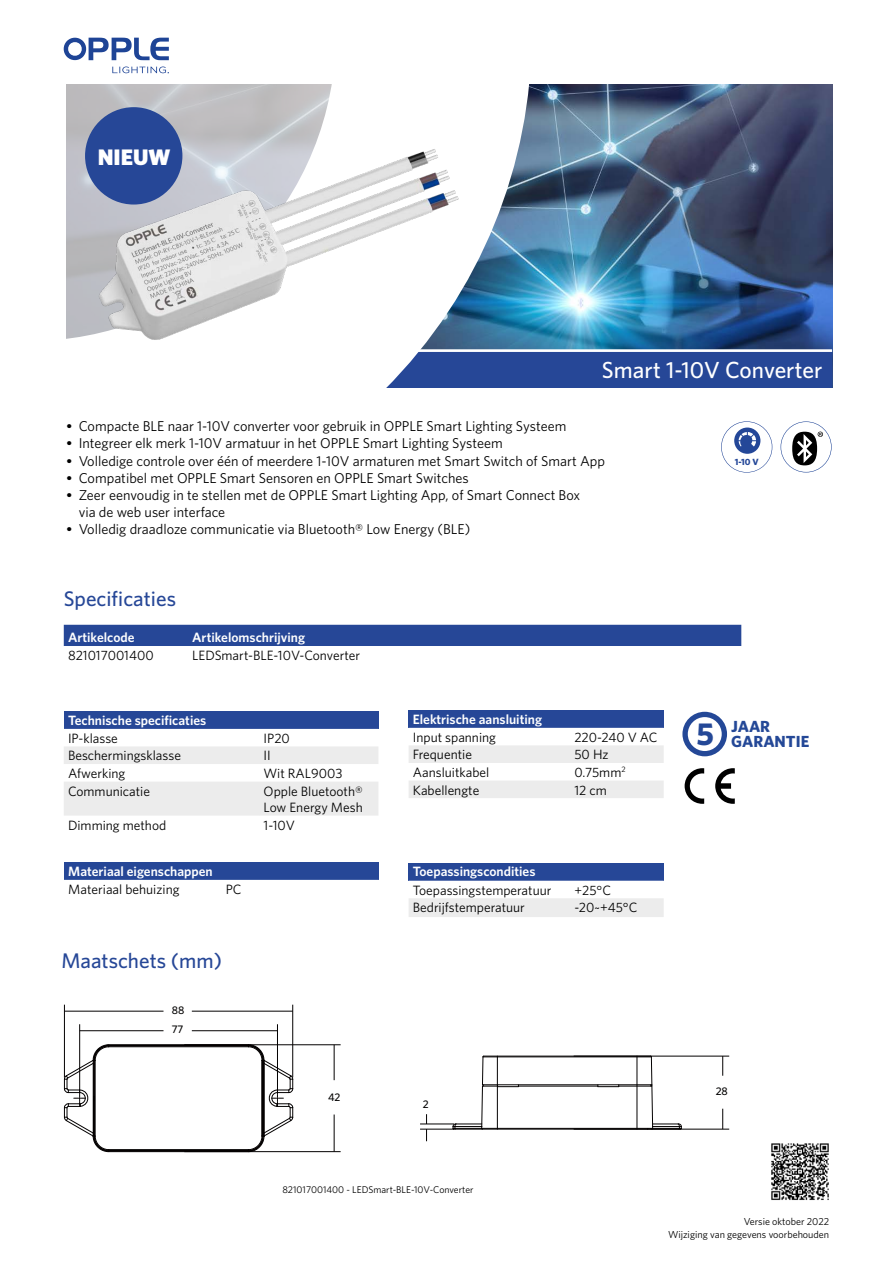
<style>
.page{position:relative;width:893px;height:1263px;background:#fff}
.page>*{position:absolute;margin:0;border:0;box-sizing:border-box;transform-origin:0 0}
.t1{font:500 23.25px "Whitney";color:#fff}
.t2{font:900 22.5px "Whitney";color:#fff}
.t3{font:500 21.15px "Whitney";color:#264797}
.t4{font:700 16.05px/15.1px "Whitney";color:#244897}
.t5{font:14.25px/17.1px "Whitney";color:#000}
.t6{font:13.5px/16.2px "Whitney";color:#000}
.t7{font:600 13.5px "Whitney";color:#fff}
.t8{font:500 11.1px/19.5px "Whitney";color:#020000}
.t9{font:10.2px/12.6px "Whitney";color:#000;text-align:right}
.t10{font:9.75px "Whitney";color:#000}
.t11{font:700 9px "Whitney";color:#244798}
.s1{font-family:"Arial";font-weight:700}
.s2{font-size:31.8px}
</style>
<div class="page">
<img style="left:581px;top:84px;width:251px;height:265px">
<div style="left:66px;top:352px;width:766px;height:36px;background:#264797"></div>
<img style="left:66px;top:84px;width:515px;height:304px">
<div style="left:64px;top:625px;width:677px;height:21px;background:#264797"></div>
<svg style="left:781px;top:421px;width:51px;height:51px"></svg>
<svg style="left:721px;top:421px;width:51px;height:52px"></svg>
<div style="left:64px;top:711px;width:314px;height:18px;background:#264797"></div>
<svg style="left:64px;top:746px;width:314px;height:70px"></svg>
<div style="left:409px;top:710px;width:255px;height:18px;background:#264797"></div>
<svg style="left:409px;top:745px;width:255px;height:53px"></svg>
<svg style="left:685px;top:768px;width:19px;height:36px"></svg>
<svg style="left:715px;top:768px;width:20px;height:36px"></svg>
<svg style="left:682px;top:712px;width:45px;height:44px"></svg>
<div style="left:64px;top:862px;width:315px;height:18px;background:#264797"></div>
<div style="left:409px;top:863px;width:255px;height:18px;background:#264797"></div>
<div style="left:409px;top:898px;width:255px;height:19px;background:#ececec"></div>
<hr style="left:637px;top:1056px;width:1px;height:73px;background:#030000">
<hr style="left:483px;top:1056px;width:168px;height:1px;background:#030000">
<hr style="left:482px;top:1084px;width:170px;height:1px;background:#030000">
<hr style="left:518px;top:1086px;width:80px;height:1px;background:#030000">
<hr style="left:619px;top:1086px;width:33px;height:1px;background:#030000">
<svg style="left:598px;top:1085px;width:21px;height:2px"></svg>
<hr style="left:454px;top:1129px;width:226px;height:1px;background:#030000">
<hr style="left:497px;top:1128px;width:184px;height:1px;background:#030000">
<svg style="left:452px;top:1055px;width:67px;height:75px"></svg>
<svg style="left:647px;top:1055px;width:35px;height:74px"></svg>
<svg style="left:64px;top:1044px;width:229px;height:108px"></svg>
<hr style="left:292px;top:1005px;width:1px;height:72px;background:#030000">
<hr style="left:64px;top:1005px;width:1px;height:72px;background:#030000">
<hr style="left:192px;top:1011px;width:101px;height:1px;background:#030000">
<hr style="left:64px;top:1011px;width:100px;height:1px;background:#030000">
<hr style="left:184px;top:1151px;width:157px;height:1px;background:#030000">
<hr style="left:184px;top:1044px;width:157px;height:1px;background:#030000">
<hr style="left:334px;top:1114px;width:1px;height:37px;background:#030000">
<hr style="left:334px;top:1045px;width:1px;height:35px;background:#030000">
<hr style="left:79px;top:1024px;width:1px;height:68px;background:#030000">
<hr style="left:277px;top:1024px;width:1px;height:68px;background:#030000">
<hr style="left:80px;top:1030px;width:84px;height:1px;background:#030000">
<hr style="left:192px;top:1030px;width:85px;height:1px;background:#030000">
<hr style="left:574px;top:1129px;width:155px;height:1px;background:#030000">
<hr style="left:574px;top:1056px;width:155px;height:1px;background:#030000">
<svg style="left:722px;top:1109px;width:1px;height:20px"></svg>
<svg style="left:722px;top:1056px;width:1px;height:20px"></svg>
<hr style="left:420px;top:1124px;width:34px;height:1px;background:#030000">
<hr style="left:420px;top:1129px;width:34px;height:1px;background:#030000">
<svg style="left:426px;top:1114px;width:1px;height:27px"></svg>
<img style="left:63px;top:37px;width:453px;height:341px">
<img style="left:771px;top:1143px;width:58px;height:57px">
<div style="left:85px;top:107px;width:97px;height:98px;background:#264797;border-radius:50%"></div>
<h2 class="t2" style="left:98px;top:142px;width:74px">NIEUW</h2>
<h1 class="t1" style="left:602px;top:355px;width:222px">Smart 1-10V Converter</h1>
<p class="t5" style="left:67px;top:417px;width:501px"><span class="s1">•</span> Compacte BLE naar 1-10V converter voor gebruik in OPPLE Smart Lighting Systeem</p>
<p class="t5" style="left:67px;top:435px;width:438px"><span class="s1">•</span> Integreer elk merk 1-10V armatuur in het OPPLE Smart Lighting Systeem</p>
<p class="t5" style="left:67px;top:452px;width:540px"><span class="s1">•</span> Volledige controle over één of meerdere 1-10V armaturen met Smart Switch of Smart App</p>
<p class="t5" style="left:67px;top:469px;width:404px"><span class="s1">•</span> Compatibel met OPPLE Smart Sensoren en OPPLE Smart Switches</p>
<p class="t5" style="left:79px;top:486px;width:503px;text-indent:-12px"><span class="s1">•</span> Zeer eenvoudig in te stellen met de OPPLE Smart Lighting App, of Smart Connect Box via de web user interface</p>
<p class="t5" style="left:67px;top:520px;width:405px"><span class="s1">•</span> Volledig draadloze communicatie via Bluetooth® Low Energy (BLE)</p>
<h3 class="t3" style="left:64px;top:584px;width:114px">Specificaties</h3>
<p class="t7" style="left:68px;top:628px;width:68px">Artikelcode</p>
<p class="t7" style="left:192px;top:628px;width:114px">Artikelomschrijving</p>
<p class="t6" style="left:68px;top:647px;width:87px">821017001400</p>
<p class="t6" style="left:192px;top:647px;width:169px">LEDSmart-BLE-10V-Converter</p>
<p class="t7" style="left:68px;top:711px;width:140px">Technische specificaties</p>
<p class="t6" style="left:68px;top:730px;width:51px">IP-klasse</p>
<p class="t6" style="left:264px;top:730px;width:28px">IP20</p>
<p class="t6" style="left:68px;top:747px;width:114px">Beschermingsklasse</p>
<p class="t6" style="left:264px;top:747px;width:9px">II</p>
<p class="t6" style="left:68px;top:765px;width:59px">Afwerking</p>
<p class="t6" style="left:264px;top:765px;width:80px">Wit RAL9003</p>
<p class="t6" style="left:68px;top:782px;width:84px">Communicatie</p>
<p class="t6" style="left:264px;top:782px;width:101px">Opple Bluetooth®<br>Low Energy Mesh</p>
<p class="t6" style="left:68px;top:816px;width:100px">Dimming method</p>
<p class="t6" style="left:264px;top:816px;width:33px">1-10V</p>
<p class="t7" style="left:68px;top:862px;width:146px">Materiaal eigenschappen</p>
<p class="t6" style="left:68px;top:881px;width:113px">Materiaal behuizing</p>
<p class="t6" style="left:226px;top:881px;width:17px">PC</p>
<h3 class="t3" style="left:61px;top:947px;width:162px">Maatschets (mm)</h3>
<p class="t8" style="left:172px;top:1000px;width:14px">88<br>77</p>
<p class="t8" style="left:328px;top:1087px;width:14px">42</p>
<p class="t7" style="left:413px;top:710px;width:131px">Elektrische aansluiting</p>
<p class="t6" style="left:413px;top:729px;width:85px">Input spanning</p>
<p class="t6" style="left:574px;top:729px;width:85px">220-240 V AC</p>
<p class="t6" style="left:413px;top:746px;width:61px">Frequentie</p>
<p class="t6" style="left:574px;top:746px;width:36px">50 Hz</p>
<p class="t6" style="left:413px;top:764px;width:78px">Aansluitkabel</p>
<p class="t6" style="left:574px;top:764px;width:53px">0.75mm<sup>2</sup></p>
<p class="t6" style="left:413px;top:781px;width:68px">Kabellengte</p>
<p class="t6" style="left:574px;top:781px;width:34px">12 cm</p>
<p class="t7" style="left:413px;top:863px;width:124px">Toepassingscondities</p>
<p class="t6" style="left:413px;top:881px;width:140px">Toepassingstemperatuur</p>
<p class="t6" style="left:574px;top:881px;width:38px">+25°C</p>
<p class="t6" style="left:413px;top:899px;width:114px">Bedrijfstemperatuur</p>
<p class="t6" style="left:574px;top:899px;width:64px">-20~+45°C</p>
<p class="t8" style="left:423px;top:1094px;width:7px">2</p>
<p class="t11" style="left:735px;top:456px;width:26px">1-10 V</p>
<p class="t4" style="left:731px;top:719px;width:79px;text-indent:-35px"><span class="s2">5</span> JAAR<br>GARANTIE</p>
<p class="t8" style="left:716px;top:1081px;width:14px">28</p>
<p class="t10" style="left:282px;top:1183px;width:193px">821017001400 - LEDSmart-BLE-10V-Converter</p>
<p class="t9" style="left:668px;top:1215px;width:163px">Versie oktober 2022<br>Wijziging van gegevens voorbehouden</p>
</div>
